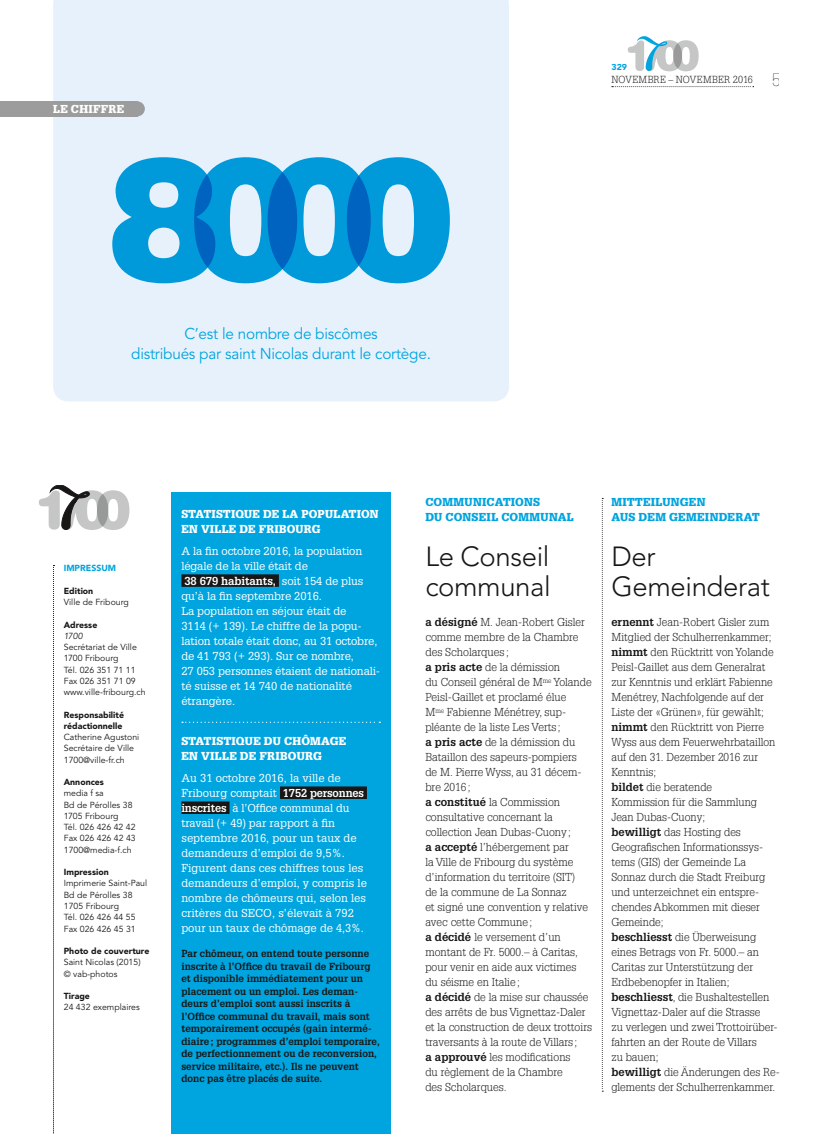
<style>
.page{position:relative;width:833px;height:1134px;background:#fff}
.page>*{position:absolute;margin:0;border:0;box-sizing:border-box;transform-origin:0 0}
.t1{font:900 174.12px "Helvetica Rounded LT Std";color:#00a4df}
.t2{font:300 27.5px/30px "Avenir LT Std";letter-spacing:-.015em;color:#181716}
.t3{font:15.62px/20px "Avenir LT Std";letter-spacing:-.015em;color:#00a4df;text-align:center}
.t4{font:300 11.25px/15px "Glypha LT Std";color:#181716}
.t5{font:11.25px/15px "Glypha LT Std";letter-spacing:-.01em;color:#fff}
.t6{font:900 11.25px/15px "Glypha LT Std";letter-spacing:.025em;color:#fff}
.t7{font:900 11.25px/15px "Glypha LT Std";letter-spacing:.025em;color:#00a4df}
.t8{font:700 10px/12.5px "Glypha LT Std";color:#181716}
.t9{font:300 10px "Glypha LT Std";letter-spacing:.025em;color:#181716}
.t10{font:8.75px/11.2px "Avenir LT Std";color:#181716}
.t11{font:900 8.75px/11.2px "Avenir LT Std";color:#181716}
.t12{font:900 8.75px "Avenir LT Std";color:#00a4df}
.t13{font:italic 8.75px "Avenir LT Std";color:#181716}
.s1{font-weight:100;font-size:17.5px}
.s2{font-weight:700}
</style>
<div class="page">
<svg style="left:612px;top:86px;width:142px;height:1px"></svg>
<svg style="left:628px;top:36px;width:70px;height:35px"></svg>
<svg style="left:602px;top:498px;width:1px;height:594px"></svg>
<div style="left:53px;top:0;width:456px;height:401px;background:#e7f1fb"></div>
<div style="left:0;top:101px;width:137px;height:15px;background:#9c9c9d"></div>
<div style="left:130px;top:101px;width:15px;height:15px;background:#9c9c9d;border-radius:50%"></div>
<svg style="left:53px;top:565px;width:1px;height:569px"></svg>
<svg style="left:39px;top:485px;width:90px;height:45px"></svg>
<div style="left:171px;top:492px;width:219px;height:642px;background:#00a4df"></div>
<div style="left:181px;top:574px;width:98px;height:13px;background:#181716"></div>
<svg style="left:182px;top:722px;width:198px;height:1px"></svg>
<div style="left:280px;top:786px;width:87px;height:13px;background:#181716"></div>
<div style="left:181px;top:801px;width:48px;height:13px;background:#181716"></div>
<p class="t6" style="left:53px;top:101px;width:73px">LE CHIFFRE</p>
<h1 class="t1" style="left:106px;top:107px;width:352px">8000</h1>
<h3 class="t3" style="left:131px;top:325px;width:301px">C’est le nombre de biscômes<br>distribués par saint Nicolas durant le cortège.</h3>
<p class="t12" style="left:611px;top:62px;width:17px">329</p>
<p class="t9" style="left:611px;top:74px;width:170px">NOVEMBRE – NOVEMBER 2016 <span class="s1">5</span></p>
<p class="t12" style="left:64px;top:563px;width:54px">IMPRESSUM</p>
<p class="t11" style="left:64px;top:585px;width:31px">Edition</p>
<p class="t10" style="left:64px;top:597px;width:67px">Ville de Fribourg</p>
<p class="t11" style="left:64px;top:619px;width:35px">Adresse</p>
<p class="t13" style="left:64px;top:631px;width:20px">1700</p>
<p class="t10" style="left:64px;top:642px;width:83px">Secrétariat de Ville<br>1700 Fribourg<br>Tél. 026 351 71 11<br>Fax 026 351 71 09 www.ville-fribourg.ch</p>
<p class="t11" style="left:64px;top:709px;width:62px">Responsabilité rédactionnelle</p>
<p class="t10" style="left:64px;top:732px;width:77px">Catherine Agustoni<br>Secrétaire de Ville<br>1700@ville-fr.ch</p>
<p class="t11" style="left:64px;top:776px;width:42px">Annonces</p>
<p class="t10" style="left:64px;top:788px;width:74px">media f sa<br>Bd de Pérolles 38<br>1705 Fribourg<br>Tél. 026 426 42 42<br>Fax 026 426 42 43<br>1700@media-f.ch</p>
<p class="t11" style="left:64px;top:866px;width:46px">Impression</p>
<p class="t10" style="left:64px;top:878px;width:85px">Imprimerie Saint-Paul<br>Bd de Pérolles 38<br>1705 Fribourg<br>Tél. 026 426 44 55<br>Fax 026 426 45 31</p>
<p class="t11" style="left:64px;top:945px;width:87px">Photo de couverture</p>
<p class="t10" style="left:64px;top:957px;width:78px">Saint Nicolas (2015) © vab-photos</p>
<p class="t11" style="left:64px;top:990px;width:28px">Tirage</p>
<p class="t10" style="left:64px;top:1002px;width:78px">24 432 exemplaires</p>
<p class="t6" style="left:181px;top:506px;width:199px">STATISTIQUE DE LA POPULATION<br>EN VILLE DE FRIBOURG</p>
<p class="t5" style="left:181px;top:543px;width:200px">A la fin octobre 2016, la population légale de la ville était de<br><span class="s2">38 679 habitants,</span> soit 154 de plus qu’à la fin septembre 2016.<br>La population en séjour était de<br>3114 (+ 139). Le chiffre de la popu&shy;lation totale était donc, au 31 octobre, de 41 793 (+ 293). Sur ce nombre,<br>27 053 personnes étaient de nationali&shy;té suisse et 14 740 de nationalité étrangère.</p>
<p class="t6" style="left:181px;top:733px;width:167px">STATISTIQUE DU CHÔMAGE<br>EN VILLE DE FRIBOURG</p>
<p class="t5" style="left:181px;top:770px;width:187px">Au 31 octobre 2016, la ville de<br>Fribourg comptait <span class="s2">1752 personnes inscrites</span> à l’Office communal du travail (+ 49) par rapport à fin septembre 2016, pour un taux de demandeurs d’emploi de 9,5%.<br>Figurent dans ces chiffres tous les demandeurs d’emploi, y compris le nombre de chômeurs qui, selon les critères du SECO, s’élevait à 792 pour un taux de chômage de 4,3%.</p>
<p class="t8" style="left:181px;top:947px;width:200px">Par chômeur, on entend toute personne inscrite à l’Office du travail de Fribourg et disponible immédiatement pour un placement ou un emploi. Les deman&shy;deurs d’emploi sont aussi inscrits à l’Office communal du travail, mais sont temporairement occupés (gain intermé&shy;diaire; programmes d’emploi temporaire, de perfectionnement ou de reconversion, service militaire, etc.). Ils ne peuvent donc pas être placés de suite.</p>
<p class="t7" style="left:425px;top:495px;width:150px">COMMUNICATIONS<br>DU CONSEIL COMMUNAL</p>
<h2 class="t2" style="left:425px;top:542px;width:127px">Le Conseil communal</h2>
<p class="t4" style="left:425px;top:615px;width:168px"><span class="s2">a désigné</span> M. Jean-Robert Gisler comme membre de la Chambre des Scholarques ;<br><span class="s2">a pris acte</span> de la démission<br>du Conseil général de M<sup>me</sup> Yolande<br>Peisl-Gaillet et proclamé élue<br>M<sup>me</sup> Fabienne Ménétrey, sup&shy;pléante de la liste Les Verts ;<br><span class="s2">a pris acte</span> de la démission du<br>Bataillon des sapeurs-pompiers<br>de M. Pierre Wyss, au 31 décem&shy;bre 2016 ;<br><span class="s2">a constitué</span> la Commission consultative concernant la collection Jean Dubas-Cuony ;<br><span class="s2">a accepté</span> l’hébergement par<br>la Ville de Fribourg du système d’information du territoire (SIT)<br>de la commune de La Sonnaz<br>et signé une convention y relative avec cette Commune ;<br><span class="s2">a décidé</span> le versement d’un montant de Fr. 5000.– à Caritas, pour venir en aide aux victimes<br>du séisme en Italie ;<br><span class="s2">a décidé</span> de la mise sur chaussée des arrêts de bus Vignettaz-Daler et la construction de deux trottoirs traversants à la route de Villars ;<br><span class="s2">a approuvé</span> les modifications<br>du règlement de la Chambre<br>des Scholarques.</p>
<p class="t7" style="left:611px;top:495px;width:150px">MITTEILUNGEN<br>AUS DEM GEMEINDERAT</p>
<h2 class="t2" style="left:611px;top:542px;width:160px">Der<br>Gemeinderat</h2>
<p class="t4" style="left:611px;top:615px;width:170px"><span class="s2">ernennt</span> Jean-Robert Gisler zum<br>Mitglied der Schulherrenkammer; <span class="s2">nimmt</span> den Rücktritt von Yolande<br>Peisl-Gaillet aus dem Generalrat zur Kenntnis und erklärt Fabienne<br>Menétrey, Nachfolgende auf der<br>Liste der «Grünen», für gewählt; <span class="s2">nimmt</span> den Rücktritt von Pierre<br>Wyss aus dem Feuerwehrbataillon auf den 31. Dezember 2016 zur<br>Kenntnis;<br><span class="s2">bildet</span> die beratende<br>Kommission für die Sammlung<br>Jean Dubas-Cuony;<br><span class="s2">bewilligt</span> das Hosting des<br>Geografischen Informationssys&shy;tems (GIS) der Gemeinde La<br>Sonnaz durch die Stadt Freiburg und unterzeichnet ein entspre&shy;chendes Abkommen mit dieser<br>Gemeinde;<br><span class="s2">beschliesst</span> die Überweisung eines Betrags von Fr. 5000.– an<br>Caritas zur Unterstützung der<br>Erdbebenopfer in Italien; <span class="s2">beschliesst</span>, die Bushaltestellen<br>Vignettaz-Daler auf die Strasse<br>zu verlegen und zwei Trottoirüber&shy;fahrten an der Route de Villars<br>zu bauen;<br><span class="s2">bewilligt</span> die Änderungen des Re&shy;glements der Schulherrenkammer.</p>
</div>
